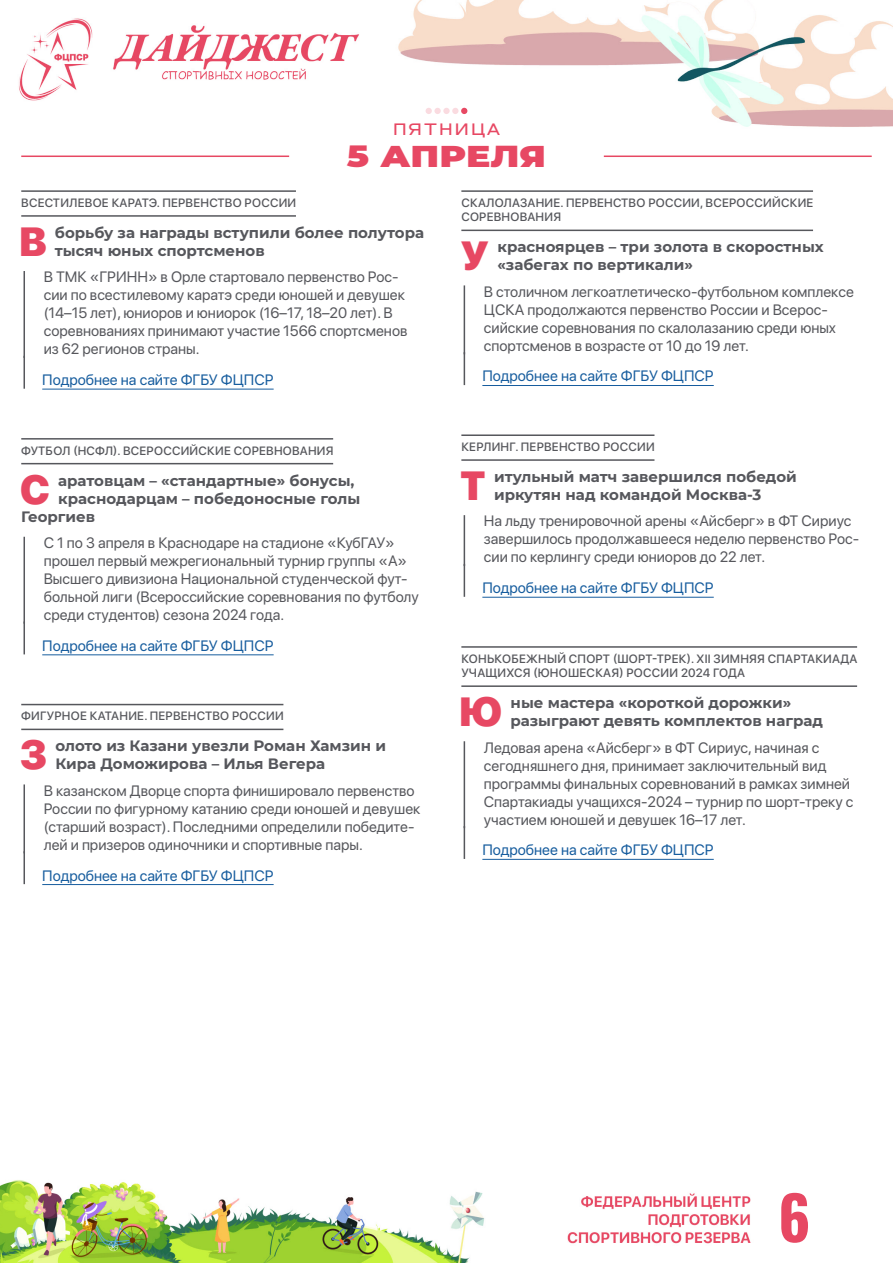
<style>
.page{position:relative;width:893px;height:1263px;background:#fff}
.page>*{position:absolute;margin:0;border:0;box-sizing:border-box;transform-origin:0 0}
.t1{font:700 60px "Oswald";color:#e74863}
.Заголовок_1{font:900 40.5px "SF Pro Display";color:#e74863}
.t2{font:900 30px "Montserrat";color:#e74863;scale:1.2 1}
.t3{font:500 16.5px "Steppe";letter-spacing:.08em;color:#e74863;scale:1.09 1}
.Текст{font:15px/18px "SF Pro Display";color:#56575c}
.Заголовок_1-2{font:700 15px/18px "Montserrat";color:#56575c}
.Гиперссылка{font:15px "SF Pro Display";color:#175d9e}
.Подзаголовок{font:italic 500 12px/14.4px "SF Pro Display";letter-spacing:.02em;color:#56575c}
</style>
<div class="page">
<img style="left:0;top:0;width:893px;height:1263px">
<hr style="left:21px;top:156px;width:268px;height:1px;background:#e74863">
<hr style="left:604px;top:156px;width:268px;height:1px;background:#e74863">
<svg style="left:426px;top:108px;width:6px;height:6px"></svg>
<div style="left:434px;top:108px;width:7px;height:6px;background:#fadbe0;border-radius:50%"></div>
<div style="left:443px;top:108px;width:7px;height:6px;background:#fadbe0;border-radius:50%"></div>
<svg style="left:452px;top:108px;width:15px;height:6px"></svg>
<hr style="left:21px;top:215px;width:275px;height:2px;background:#56575c">
<hr style="left:21px;top:190px;width:275px;height:2px;background:#56575c">
<hr style="left:24px;top:271px;width:1px;height:87px;background:#56575c">
<hr style="left:24px;top:356px;width:1px;height:33px;background:#56575c">
<hr style="left:42px;top:389px;width:232px;height:1px;background:#175d9e">
<hr style="left:21px;top:463px;width:312px;height:1px;background:#56575c">
<hr style="left:21px;top:438px;width:312px;height:2px;background:#56575c">
<hr style="left:24px;top:537px;width:1px;height:87px;background:#56575c">
<hr style="left:24px;top:621px;width:1px;height:33px;background:#56575c">
<hr style="left:42px;top:654px;width:232px;height:1px;background:#175d9e">
<hr style="left:21px;top:729px;width:262px;height:1px;background:#56575c">
<hr style="left:21px;top:704px;width:262px;height:1px;background:#56575c">
<hr style="left:24px;top:784px;width:1px;height:69px;background:#56575c">
<hr style="left:24px;top:851px;width:1px;height:33px;background:#56575c">
<hr style="left:42px;top:884px;width:232px;height:1px;background:#175d9e">
<hr style="left:461px;top:230px;width:352px;height:1px;background:#56575c">
<hr style="left:461px;top:190px;width:352px;height:2px;background:#56575c">
<hr style="left:464px;top:285px;width:1px;height:69px;background:#56575c">
<hr style="left:464px;top:352px;width:1px;height:33px;background:#56575c">
<hr style="left:482px;top:385px;width:232px;height:1px;background:#175d9e">
<hr style="left:461px;top:459px;width:193px;height:2px;background:#56575c">
<hr style="left:461px;top:434px;width:193px;height:2px;background:#56575c">
<hr style="left:464px;top:515px;width:1px;height:51px;background:#56575c">
<hr style="left:464px;top:564px;width:1px;height:33px;background:#56575c">
<hr style="left:482px;top:597px;width:232px;height:1px;background:#175d9e">
<hr style="left:461px;top:685px;width:396px;height:2px;background:#56575c">
<hr style="left:461px;top:646px;width:396px;height:2px;background:#56575c">
<hr style="left:464px;top:741px;width:1px;height:87px;background:#56575c">
<hr style="left:464px;top:826px;width:1px;height:33px;background:#56575c">
<hr style="left:482px;top:859px;width:232px;height:1px;background:#175d9e">
<p class="t3" style="left:393px;top:119px;width:100px">ПЯТНИЦА</p>
<h3 class="t2" style="left:347px;top:134px;width:167px">5 АПРЕЛЯ</h3>
<p class="Подзаголовок" style="left:21px;top:195px;width:276px">ВСЕСТИЛЕВОЕ КАРАТЭ. ПЕРВЕНСТВО РОССИИ</p>
<p class="Заголовок_1" style="left:19px;top:212px;width:29px">В</p>
<p class="Заголовок_1-2" style="left:55px;top:223px;width:371px">борьбу за награды вступили более полутора тысяч юных спортсменов</p>
<p class="Текст" style="left:44px;top:267px;width:365px">В ТМК «ГРИНН» в Орле стартовало первенство Рос&shy;сии по всестилевому каратэ среди юношей и девушек (14–15 лет), юниоров и юниорок (16–17, 18–20 лет). В соревнованиях принимают участие 1566 спортсменов из 62 регионов страны.</p>
<p class="Гиперссылка" style="left:42px;top:369px;width:233px">Подробнее на сайте ФГБУ ФЦПСР</p>
<p class="Подзаголовок" style="left:21px;top:443px;width:314px">ФУТБОЛ (НСФЛ). ВСЕРОССИЙСКИЕ СОРЕВНОВАНИЯ</p>
<p class="Заголовок_1" style="left:20px;top:459px;width:32px">С</p>
<p class="Заголовок_1-2" style="left:58px;top:470px;width:298px">аратовцам – «стандартные» бонусы,</p>
<p class="Заголовок_1-2" style="left:58px;top:488px;width:304px">краснодарцам – победоносные голы</p>
<p class="Заголовок_1-2" style="left:21px;top:506px;width:75px">Георгиев</p>
<p class="Текст" style="left:44px;top:533px;width:377px">С 1 по 3 апреля в Краснодаре на стадионе «КубГАУ» прошел первый межрегиональный турнир группы «А» Высшего дивизиона Национальной студенческой фут&shy;больной лиги (Всероссийские соревнования по футболу среди студентов) сезона 2024 года.</p>
<p class="Гиперссылка" style="left:42px;top:635px;width:233px">Подробнее на сайте ФГБУ ФЦПСР</p>
<p class="Подзаголовок" style="left:21px;top:708px;width:264px">ФИГУРНОЕ КАТАНИЕ. ПЕРВЕНСТВО РОССИИ</p>
<p class="Заголовок_1" style="left:20px;top:725px;width:29px">З</p>
<p class="Заголовок_1-2" style="left:55px;top:736px;width:332px">олото из Казани увезли Роман Хамзин и<br>Кира Доможирова – Илья Вегера</p>
<p class="Текст" style="left:44px;top:780px;width:378px">В казанском Дворце спорта финишировало первенство России по фигурному катанию среди юношей и девушек (старший возраст). Последними определили победите&shy;лей и призеров одиночники и спортивные пары.</p>
<p class="Гиперссылка" style="left:42px;top:864px;width:233px">Подробнее на сайте ФГБУ ФЦПСР</p>
<p class="Подзаголовок" style="left:461px;top:195px;width:353px">СКАЛОЛАЗАНИЕ. ПЕРВЕНСТВО РОССИИ, ВСЕРОССИЙСКИЕ<br>СОРЕВНОВАНИЯ</p>
<p class="Заголовок_1" style="left:461px;top:226px;width:30px">У</p>
<p class="Заголовок_1-2" style="left:497px;top:237px;width:328px">красноярцев – три золота в скоростных «забегах по вертикали»</p>
<p class="Текст" style="left:484px;top:281px;width:371px">В столичном легкоатлетическо-футбольном комплексе ЦСКА продолжаются первенство России и Всерос&shy;сийские соревнования по скалолазанию среди юных спортсменов в возрасте от 10 до 19 лет.</p>
<p class="Гиперссылка" style="left:482px;top:365px;width:233px">Подробнее на сайте ФГБУ ФЦПСР</p>
<p class="Подзаголовок" style="left:461px;top:439px;width:195px">КЕРЛИНГ. ПЕРВЕНСТВО РОССИИ</p>
<p class="Заголовок_1" style="left:460px;top:456px;width:27px">Т</p>
<p class="Заголовок_1-2" style="left:494px;top:467px;width:304px">итульный матч завершился победой иркутян над командой Москва-3</p>
<p class="Текст" style="left:484px;top:511px;width:377px">На льду тренировочной арены «Айсберг» в ФТ Сириус завершилось продолжавшееся неделю первенство Рос&shy;сии по керлингу среди юниоров до 22 лет.</p>
<p class="Гиперссылка" style="left:482px;top:577px;width:233px">Подробнее на сайте ФГБУ ФЦПСР</p>
<p class="Подзаголовок" style="left:461px;top:651px;width:398px">КОНЬКОБЕЖНЫЙ СПОРТ (ШОРТ-ТРЕК). XII ЗИМНЯЯ СПАРТАКИАДА<br>УЧАЩИХСЯ (ЮНОШЕСКАЯ) РОССИИ 2024 ГОДА</p>
<p class="Заголовок_1" style="left:459px;top:682px;width:45px">Ю</p>
<p class="Заголовок_1-2" style="left:511px;top:693px;width:314px">ные мастера «короткой дорожки» разыграют девять комплектов наград</p>
<p class="Текст" style="left:484px;top:737px;width:371px">Ледовая арена «Айсберг» в ФТ Сириус, начиная с сегодняшнего дня, принимает заключительный вид программы финальных соревнований в рамках зимней Спартакиады учащихся-2024 – турнир по шорт-треку с участием юношей и девушек 16–17 лет.</p>
<p class="Гиперссылка" style="left:482px;top:839px;width:233px">Подробнее на сайте ФГБУ ФЦПСР</p>
<h1 class="t1" style="left:778px;top:1186px;width:34px">6</h1>
</div>
